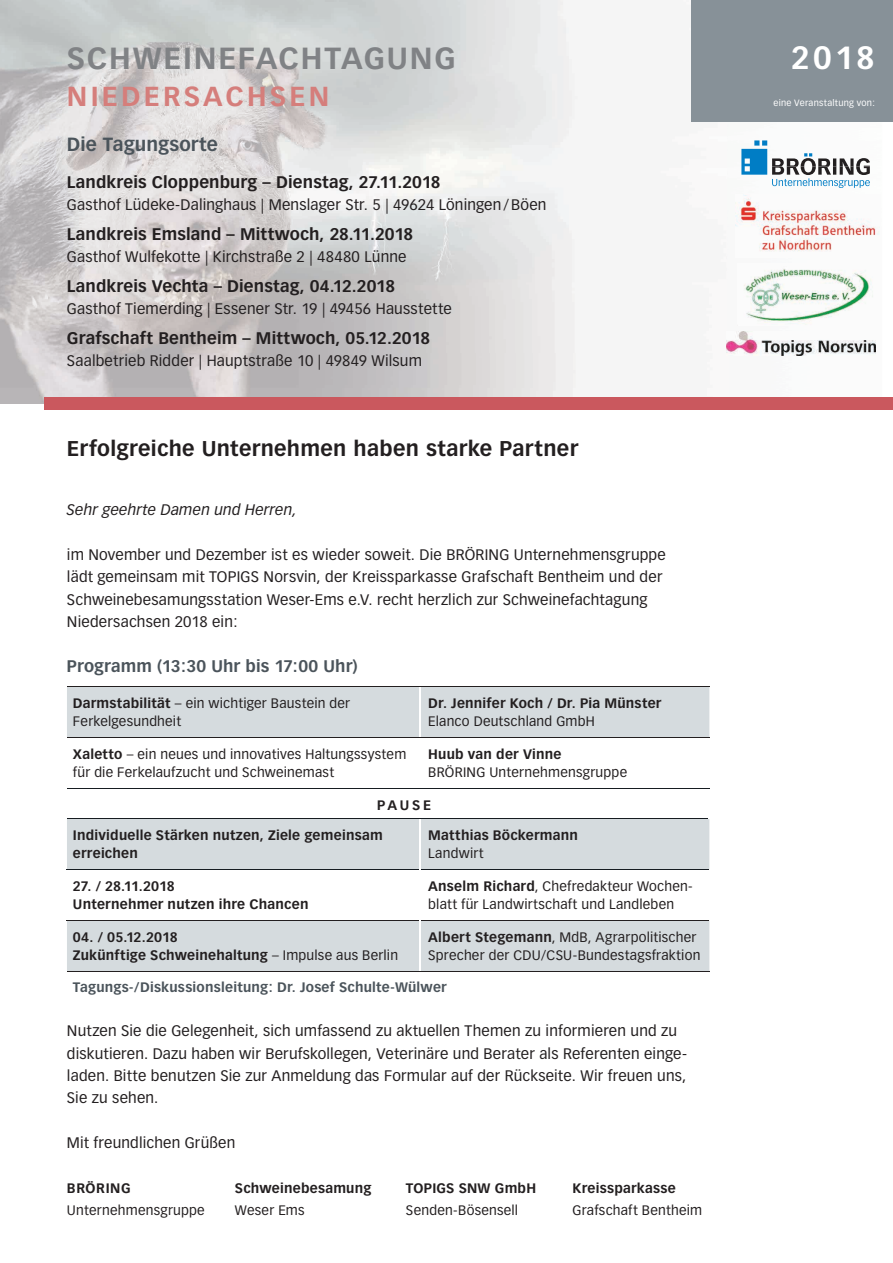
<style>
.page{position:relative;width:893px;height:1263px;background:#fff}
.page>*{position:absolute;margin:0;border:0;box-sizing:border-box;transform-origin:0 0}
.t1{font:700 31.5px "Vectora LH";color:#fff}
.t2{font:700 30px "Vectora LH";letter-spacing:.06em;color:#808285}
.t3{font:700 27px "Vectora LH";letter-spacing:.12em;color:#d57e7b}
.t4{font:700 21px "Vectora LH";letter-spacing:.015em;color:#231f20}
.t5{font:700 18.75px "Vectora LH";letter-spacing:.005em;color:#4b545b}
.t6{font:700 16.5px "Vectora LH";letter-spacing:.01em;color:#231f20}
.t7{font:700 16.5px "Vectora LH";letter-spacing:.005em;color:#4b545b}
.t8{font:15px/22.4px "Vectora LH";letter-spacing:.01em;color:#231f20}
.t9{font:italic 15px "Vectora LH";letter-spacing:.01em;color:#231f20}
.t10{font:13.5px/18px "Vectora LH";letter-spacing:.015em;color:#231f20}
.t11{font:700 13.5px/18px "Vectora LH";letter-spacing:.015em;color:#231f20}
.t12{font:700 13.5px "Vectora LH";letter-spacing:.015em;color:#4b545b}
.t13{font:700 13.5px "Vectora LH";letter-spacing:.045em;color:#231f20}
.t14{font:9px "Vectora LH";letter-spacing:.03em;color:#fff}
.s1{font-weight:700}
.s2{font-weight:400}
</style>
<div class="page">
<img style="left:0;top:0;width:883px;height:404px">
<div style="left:691px;top:0;width:202px;height:121px;background:#879198"></div>
<svg style="left:67px;top:687px;width:642px;height:284px;fill:#d5dbde"></svg>
<hr style="left:67px;top:920px;width:352px;height:1px;background:#231f20">
<hr style="left:420px;top:920px;width:289px;height:1px;background:#231f20">
<hr style="left:67px;top:818px;width:353px;height:1px;background:#161c21">
<hr style="left:420px;top:818px;width:290px;height:1px;background:#161c21">
<hr style="left:67px;top:869px;width:352px;height:1px;background:#161c21">
<hr style="left:420px;top:869px;width:289px;height:1px;background:#161c21">
<hr style="left:67px;top:971px;width:353px;height:1px;background:#231f20">
<hr style="left:420px;top:971px;width:289px;height:1px;background:#231f20">
<hr style="left:419px;top:687px;width:1px;height:50px;background:#fff">
<hr style="left:419px;top:738px;width:1px;height:50px;background:#fff">
<hr style="left:419px;top:819px;width:1px;height:50px;background:#fff">
<hr style="left:419px;top:869px;width:1px;height:51px;background:#fff">
<hr style="left:419px;top:920px;width:1px;height:51px;background:#fff">
<hr style="left:67px;top:686px;width:353px;height:1px;background:#231f20">
<hr style="left:420px;top:686px;width:289px;height:1px;background:#231f20">
<hr style="left:67px;top:737px;width:353px;height:1px;background:#231f20">
<hr style="left:420px;top:737px;width:289px;height:1px;background:#231f20">
<hr style="left:67px;top:788px;width:353px;height:1px;background:#161c21">
<hr style="left:420px;top:788px;width:290px;height:1px;background:#161c21">
<div style="left:45px;top:398px;width:848px;height:12px;background:#ca585e"></div>
<img style="left:737px;top:263px;width:137px;height:62px">
<svg style="left:741px;top:140px;width:129px;height:48px"></svg>
<img style="left:727px;top:331px;width:148px;height:25px">
<img style="left:735px;top:195px;width:145px;height:62px">
<h2 class="t2" style="left:67px;top:40px;width:390px">SCHWEINEFACHTAGUNG</h2>
<h3 class="t3" style="left:67px;top:80px;width:264px">NIEDERSACHSEN</h3>
<p class="t5" style="left:67px;top:133px;width:153px">Die Tagungsorte</p>
<p class="t6" style="left:67px;top:172px;width:375px">Landkreis Cloppenburg – Dienstag, 27.11.2018</p>
<p class="t8" style="left:67px;top:194px;width:481px">Gasthof Lüdeke-Dalinghaus | Menslager Str. 5 | 49624 Löningen /Böen</p>
<p class="t6" style="left:67px;top:224px;width:348px">Landkreis Emsland – Mittwoch, 28.11.2018</p>
<p class="t8" style="left:67px;top:246px;width:341px">Gasthof Wulfekotte | Kirchstraße 2 | 48480 Lünne</p>
<p class="t6" style="left:67px;top:276px;width:330px">Landkreis Vechta – Dienstag, 04.12.2018</p>
<p class="t8" style="left:67px;top:298px;width:386px">Gasthof Tiemerding | Essener Str. 19 | 49456 Hausstette</p>
<p class="t6" style="left:67px;top:328px;width:365px">Grafschaft Bentheim – Mittwoch, 05.12.2018</p>
<p class="t8" style="left:67px;top:350px;width:357px">Saalbetrieb Ridder | Hauptstraße 10 | 49849 Wilsum</p>
<h3 class="t4" style="left:67px;top:436px;width:513px">Erfolgreiche Unternehmen haben starke Partner</h3>
<p class="t9" style="left:67px;top:501px;width:231px">Sehr geehrte Damen und Herren,</p>
<p class="t8" style="left:67px;top:544px;width:600px">im November und Dezember ist es wieder soweit. Die BRÖRING Un ter nehmensgruppe lädt gemeinsam mit TOPIGS Norsvin, der Kreissparkasse Grafschaft Bentheim und der Schweinebesamungsstation Weser-Ems e.V. recht herzlich zur Schweine fachtagung Niedersachsen 2018 ein:</p>
<p class="t7" style="left:67px;top:656px;width:292px">Programm (13:30 Uhr bis 17:00 Uhr)</p>
<p class="t10" style="left:73px;top:694px;width:279px"><span class="s1">Darmstabilität</span> – ein wichtiger Baustein der<br>Ferkelgesundheit</p>
<p class="t11" style="left:428px;top:694px;width:235px">Dr. Jennifer Koch / Dr. Pia Münster</p>
<p class="t10" style="left:428px;top:713px;width:168px">Elanco Deutschland GmbH</p>
<p class="t10" style="left:73px;top:745px;width:335px"><span class="s1">Xaletto</span> – ein neues und innovatives Haltungs system für die Ferkelaufzucht und Schweinemast</p>
<p class="t11" style="left:428px;top:745px;width:135px">Huub van der Vinne</p>
<p class="t10" style="left:428px;top:764px;width:200px">BRÖRING Unternehmensgruppe</p>
<p class="t11" style="left:377px;top:796px;width:55px">PAUSE</p>
<p class="t11" style="left:73px;top:826px;width:311px">Individuelle Stärken nutzen, Ziele gemeinsam erreichen</p>
<p class="t11" style="left:428px;top:826px;width:151px">Matthias Böckermann</p>
<p class="t10" style="left:428px;top:845px;width:57px">Landwirt</p>
<p class="t11" style="left:73px;top:877px;width:237px">27. / 28.11.2018<br>Unternehmer nutzen ihre Chancen</p>
<p class="t10" style="left:428px;top:878px;width:266px"><span class="s1">Anselm Richard</span>, Chefredakteur Wochen&shy;blatt für Landwirtschaft und Landleben</p>
<p class="t11" style="left:73px;top:928px;width:327px">04. / 05.12.2018<br>Zukünftige Schweinehaltung <span class="s2">– Impulse aus Berlin</span></p>
<p class="t10" style="left:428px;top:929px;width:274px"><span class="s1">Albert Stegemann</span>, MdB, Agrarpolitischer<br>Sprecher der CDU/CSU-Bundestagsfraktion</p>
<p class="t12" style="left:73px;top:978px;width:375px">Tagungs-/Diskussionsleitung: Dr. Josef Schulte-Wülwer</p>
<p class="t8" style="left:67px;top:1020px;width:621px">Nutzen Sie die Gelegenheit, sich umfassend zu aktuellen Themen zu informieren und zu diskutieren. Dazu haben wir Berufskollegen, Veterinäre und Berater als Referenten einge&shy;laden. Bitte benutzen Sie zur Anmeldung das Formular auf der Rückseite. Wir freuen uns, Sie zu sehen.</p>
<p class="t8" style="left:67px;top:1131px;width:170px">Mit freundlichen Grüßen</p>
<p class="t13" style="left:67px;top:1179px;width:65px">BRÖRING</p>
<p class="t11" style="left:235px;top:1179px;width:138px">Schweinebesamung</p>
<p class="t11" style="left:406px;top:1179px;width:132px">TOPIGS SNW GmbH</p>
<p class="t11" style="left:572px;top:1179px;width:105px">Kreissparkasse</p>
<p class="t10" style="left:67px;top:1201px;width:139px">Unternehmensgruppe</p>
<p class="t10" style="left:235px;top:1201px;width:71px">Weser Ems</p>
<p class="t10" style="left:406px;top:1201px;width:114px">Senden-Bösensell</p>
<p class="t10" style="left:572px;top:1201px;width:131px">Grafschaft Bentheim</p>
<h1 class="t1" style="left:791px;top:38px;width:85px">2018</h1>
<p class="t14" style="left:773px;top:98px;width:103px">eine Veranstaltung von:</p>
</div>
